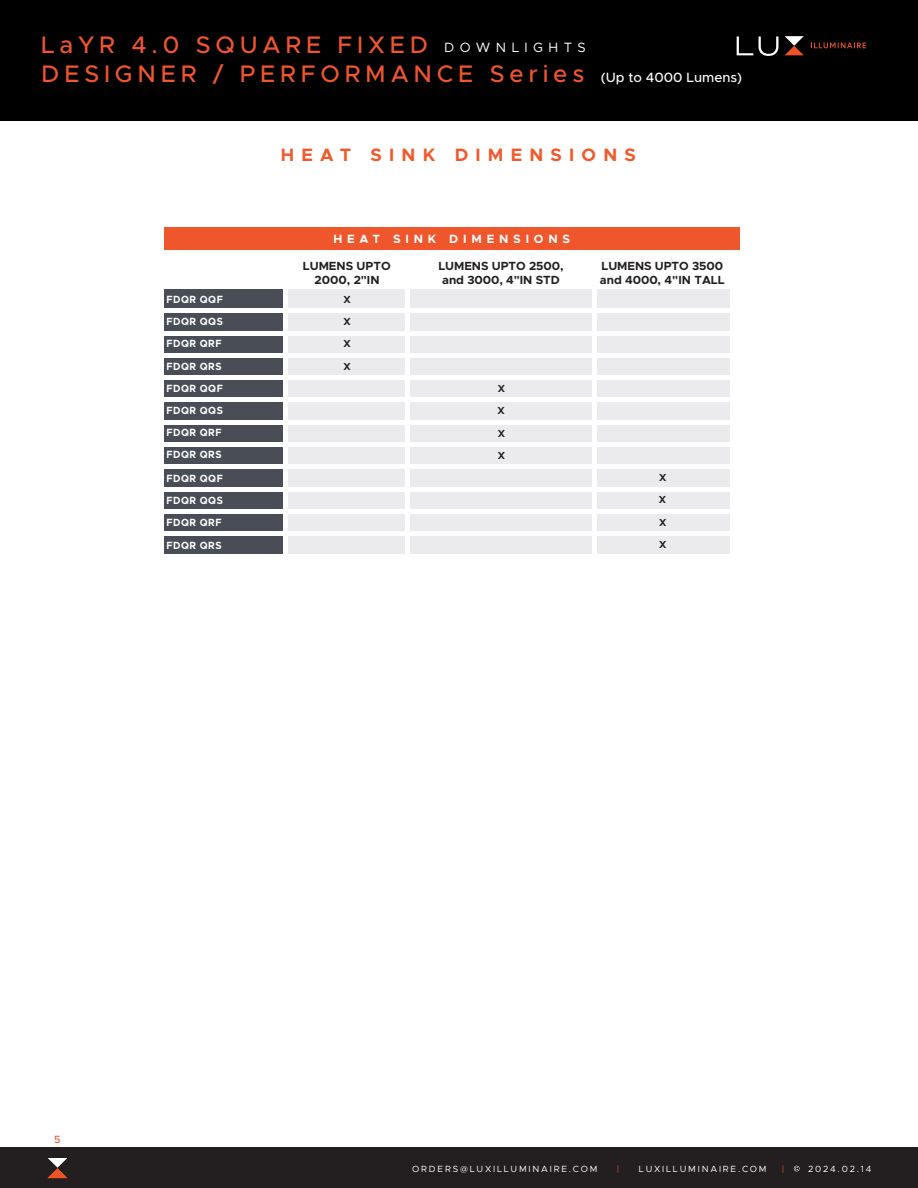
<style>
.page{position:relative;width:918px;height:1188px;background:#fff}
.page>*{position:absolute;margin:0;border:0;box-sizing:border-box;transform-origin:0 0}
.t1{font:500 24px/28.8px "Metropolis";letter-spacing:.2em;color:#f0552f}
.t2{font:700 18px "Metropolis";letter-spacing:.4em;color:#f1592c}
.t3{font:13.5px "Metropolis";letter-spacing:.4em;color:#fff}
.t4{font:700 12px "Metropolis";letter-spacing:.4em;color:#fff}
.t5{font:700 11.85px/13.6px "Metropolis";letter-spacing:-.005em;color:#231f20;text-align:center}
.t6{font:700 10.5px "Metropolis";letter-spacing:.05em;color:#fff;scale:.93 1}
.t7{font:500 10.5px "Metropolis";color:#f0552f}
.t8{font:700 10.2px "Metropolis";letter-spacing:-.005em;color:#fff}
.t9{font:700 10.2px "Metropolis";color:#231f20}
.t10{font:9px "Metropolis";letter-spacing:.2em;color:#fff}
.t11{font:9px "Metropolis";color:#f0542c}
.s1{font-size:13.5px;color:#fff}
</style>
<div class="page">
<div style="left:0;top:0;width:918px;height:121px;background:#000"></div>
<svg style="left:811px;top:43px;width:55px;height:5px"></svg>
<svg style="left:737px;top:36px;width:16px;height:19px"></svg>
<svg style="left:759px;top:36px;width:19px;height:20px"></svg>
<svg style="left:785px;top:36px;width:19px;height:19px"></svg>
<div style="left:0;top:1148px;width:918px;height:40px;background:#231f20"></div>
<img style="left:47px;top:1158px;width:21px;height:20px">
<svg style="left:794px;top:1166px;width:6px;height:5px"></svg>
<div style="left:165px;top:289px;width:121px;height:265px;background:#484d56"></div>
<div style="left:286px;top:289px;width:444px;height:265px;background:#ebebed"></div>
<hr style="left:284px;top:289px;width:4px;height:265px;background:#fff">
<hr style="left:405px;top:289px;width:4px;height:265px;background:#fff">
<hr style="left:593px;top:289px;width:4px;height:265px;background:#fff">
<hr style="left:164px;top:309px;width:566px;height:4px;background:#fff">
<hr style="left:164px;top:331px;width:566px;height:4px;background:#fff">
<hr style="left:164px;top:353px;width:566px;height:4px;background:#fff">
<hr style="left:164px;top:376px;width:566px;height:4px;background:#fff">
<hr style="left:164px;top:398px;width:566px;height:4px;background:#fff">
<hr style="left:164px;top:420px;width:566px;height:4px;background:#fff">
<div style="left:164px;top:442px;width:566px;height:5px;background:#fff"></div>
<hr style="left:164px;top:465px;width:566px;height:4px;background:#fff">
<hr style="left:164px;top:487px;width:566px;height:4px;background:#fff">
<div style="left:164px;top:509px;width:566px;height:5px;background:#fff"></div>
<hr style="left:164px;top:532px;width:566px;height:4px;background:#fff">
<div style="left:164px;top:227px;width:575px;height:23px;background:#f0562c"></div>
<h1 class="t1" style="left:41px;top:31px;width:702px">LaYR 4.0 SQUARE FIXED<br>DESIGNER / PERFORMANCE Series <span class="s1">(Up to 4000 Lumens)</span></h1>
<h3 class="t3" style="left:444px;top:39px;width:143px">DOWNLIGHTS</h3>
<p class="t2" style="left:281px;top:144px;width:357px">HEAT SINK DIMENSIONS</p>
<p class="t4" style="left:333px;top:231px;width:238px">HEAT SINK DIMENSIONS</p>
<p class="t5" style="left:303px;top:259px;width:89px">LUMENS UPTO<br>2000, 2"IN</p>
<p class="t5" style="left:438px;top:259px;width:127px">LUMENS UPTO 2500, and 3000, 4"IN STD</p>
<p class="t5" style="left:600px;top:259px;width:126px;text-align:left">LUMENS UPTO 3500 and 4000, 4"IN TALL</p>
<p class="t6" style="left:167px;top:293px;width:62px">FDQR QQF</p>
<p class="t6" style="left:167px;top:315px;width:62px">FDQR QQS</p>
<p class="t6" style="left:167px;top:337px;width:61px">FDQR QRF</p>
<p class="t6" style="left:167px;top:359px;width:61px">FDQR QRS</p>
<p class="t6" style="left:167px;top:382px;width:62px">FDQR QQF</p>
<p class="t6" style="left:167px;top:404px;width:62px">FDQR QQS</p>
<p class="t6" style="left:167px;top:426px;width:61px">FDQR QRF</p>
<p class="t6" style="left:167px;top:448px;width:61px">FDQR QRS</p>
<p class="t6" style="left:167px;top:472px;width:62px">FDQR QQF</p>
<p class="t6" style="left:167px;top:494px;width:62px">FDQR QQS</p>
<p class="t6" style="left:167px;top:516px;width:61px">FDQR QRF</p>
<p class="t6" style="left:167px;top:538px;width:61px">FDQR QRS</p>
<p class="t8" style="left:167px;top:293px;width:52px">FPR4 DSS</p>
<p class="t9" style="left:343px;top:293px;width:9px">X</p>
<p class="t8" style="left:167px;top:315px;width:54px">FPR4 DMS</p>
<p class="t9" style="left:343px;top:315px;width:9px">X</p>
<p class="t8" style="left:167px;top:337px;width:52px">FPR4 DSF</p>
<p class="t9" style="left:343px;top:337px;width:9px">X</p>
<p class="t8" style="left:167px;top:360px;width:54px">FPR4 DMF</p>
<p class="t9" style="left:343px;top:360px;width:9px">X</p>
<p class="t8" style="left:167px;top:382px;width:52px">FPR4 DSS</p>
<p class="t9" style="left:498px;top:382px;width:9px">X</p>
<p class="t8" style="left:167px;top:404px;width:54px">FPR4 DMS</p>
<p class="t9" style="left:497px;top:404px;width:9px">X</p>
<p class="t8" style="left:167px;top:427px;width:52px">FPR4 DSF</p>
<p class="t9" style="left:498px;top:427px;width:9px">X</p>
<p class="t8" style="left:167px;top:449px;width:54px">FPR4 DMF</p>
<p class="t9" style="left:498px;top:449px;width:9px">X</p>
<p class="t8" style="left:167px;top:471px;width:52px">FPR4 DSS</p>
<p class="t9" style="left:659px;top:471px;width:9px">X</p>
<p class="t8" style="left:167px;top:493px;width:54px">FPR4 DMS</p>
<p class="t9" style="left:659px;top:493px;width:9px">X</p>
<p class="t8" style="left:167px;top:516px;width:52px">FPR4 DSF</p>
<p class="t9" style="left:659px;top:516px;width:9px">X</p>
<p class="t8" style="left:167px;top:538px;width:54px">FPR4 DMF</p>
<p class="t9" style="left:659px;top:538px;width:9px">X</p>
<p class="t7" style="left:54px;top:1133px;width:8px">5</p>
<p class="t10" style="left:412px;top:1163px;width:187px">ORDERS@LUXILLUMINAIRE.COM</p>
<p class="t11" style="left:617px;top:1163px;width:4px">|</p>
<p class="t10" style="left:639px;top:1163px;width:129px">LUXILLUMINAIRE.COM</p>
<p class="t11" style="left:782px;top:1163px;width:4px">|</p>
<p class="t10" style="left:808px;top:1163px;width:65px">2024.02.14</p>
</div>
